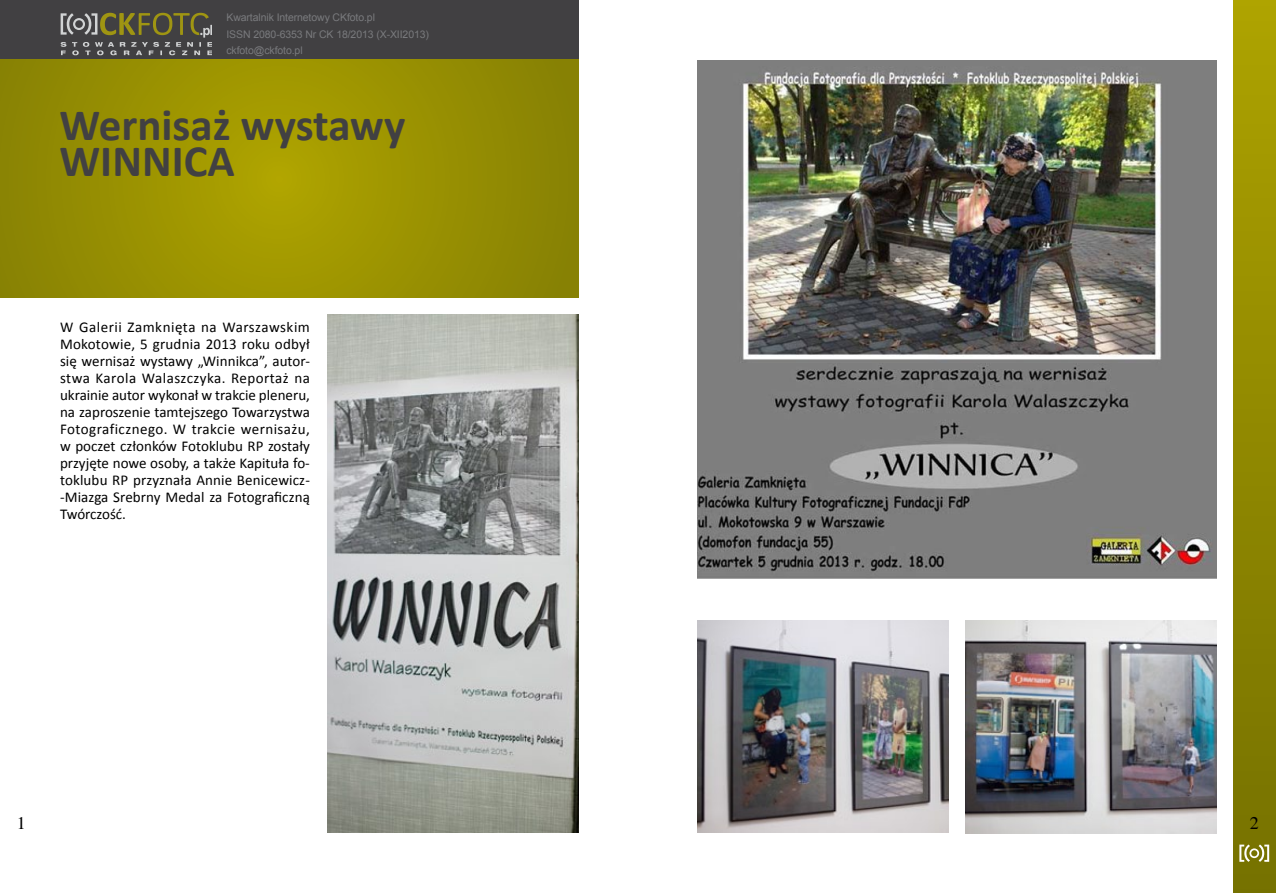
<style>
.page{position:relative;width:1276px;height:893px;background:#fff}
.page>*{position:absolute;margin:0;border:0;box-sizing:border-box;transform-origin:0 0}
.t1{font:700 45px/36px "Calibri";color:#414042}
.t2{font:18px "Times";color:#000}
.t3{font:15px/17px "Calibri";letter-spacing:.005em;color:#000;text-align:justify}
.t4{font:10.5px/16.5px "Arial";letter-spacing:-.01em;color:#797a7d}
</style>
<div class="page">
<div style="left:1233px;top:0;width:43px;height:893px;background:linear-gradient(to bottom,#ada200,#757101)"></div>
<svg style="left:1239px;top:844px;width:30px;height:18px"></svg>
<div style="left:0;top:0;width:578px;height:64px;background:#414042"></div>
<svg style="left:0;top:60px;width:578px;height:238px;background:#989001"></svg>
<svg style="left:61px;top:13px;width:150px;height:42px"></svg>
<img style="left:697px;top:621px;width:251px;height:211px">
<img style="left:327px;top:315px;width:251px;height:517px">
<img style="left:697px;top:61px;width:519px;height:517px">
<img style="left:965px;top:621px;width:251px;height:212px">
<p class="t4" style="left:226px;top:10px;width:204px">Kwartalnik Internetowy CKfoto.pl<br>ISSN 2080-6353 Nr CK 18/2013 (X-XII2013) ckfoto@ckfoto.pl</p>
<h1 class="t1" style="left:60px;top:107px;width:347px">Wernisaż wystawy<br>WINNICA</h1>
<p class="t3" style="left:60px;top:318px;width:251px">W Galerii Zamknięta na Warszawskim Mokotowie, 5 grudnia 2013 roku odbył się wernisaż wystawy „Winnikca”, autor&shy;stwa Karola Walaszczyka. Reportaż na ukrainie autor wykonał w trakcie pleneru, na zaproszenie tamtejszego Towarzystwa Fotograficznego. W trakcie wernisażu, w poczet członków Fotoklubu RP zostały przyjęte nowe osoby, a także Kapituła fo&shy;toklubu RP przyznała Annie Benicewicz--Miazga Srebrny Medal za Fotograficzną Twórczość.</p>
<p class="t2" style="left:17px;top:813px;width:10px">1</p>
<p class="t2" style="left:1249px;top:813px;width:10px">2</p>
</div>
